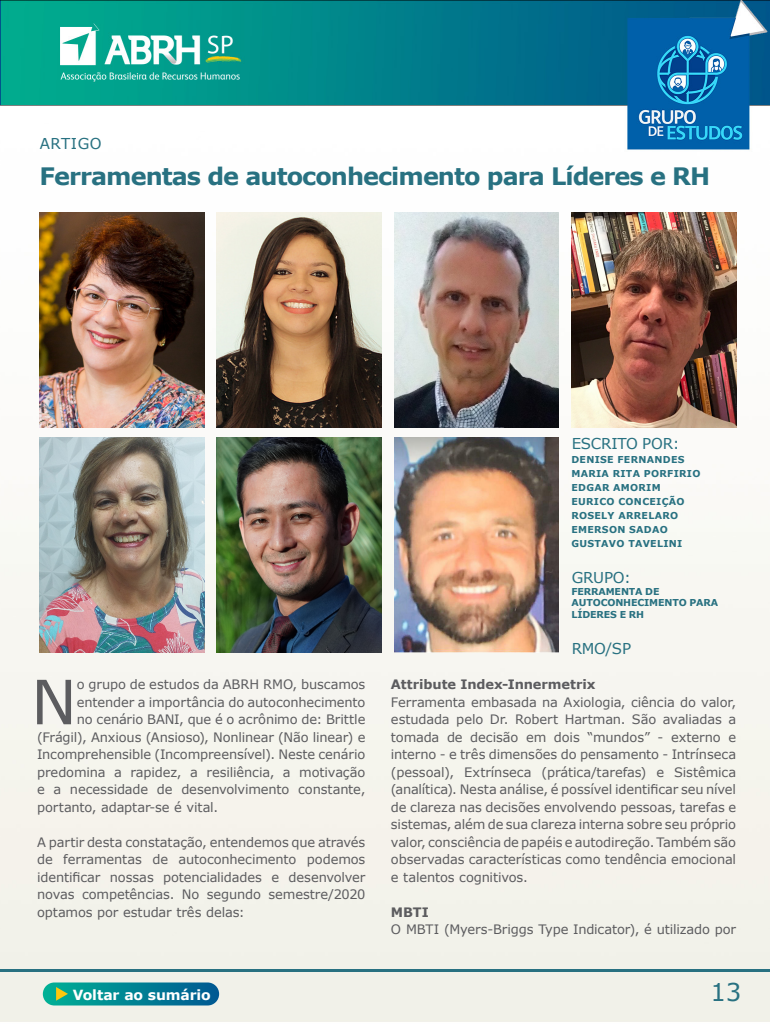
<style>
.page{position:relative;width:770px;height:1024px;background:#fff}
.page>*{position:absolute;margin:0;border:0;box-sizing:border-box;transform-origin:0 0}
.t1{font:61.15px "Verdana";color:#5c5c5f}
.t2{font:24.5px "Verdana";color:#287181}
.t3{font:700 24px "Verdana";letter-spacing:-.04em;color:#287181}
.t4{font:15px "Verdana";letter-spacing:-.015em;color:#287181}
.t5{font:700 14px "Verdana";letter-spacing:-.01em;color:#fff}
.t6{font:13px/17.5px "Verdana";letter-spacing:-.01em;color:#5c5c5f;text-align:justify}
.t7{font:700 13px "Verdana";letter-spacing:-.01em;color:#5c5c5f}
.t8{font:700 9.5px "Verdana";letter-spacing:.03em;color:#287181}
.t9{font:700 9.5px/11.4px "Verdana";letter-spacing:-.015em;color:#287181}
</style>
<div class="page">
<img style="left:0;top:0;width:770px;height:1022px">
<hr style="left:0;top:969px;width:770px;height:2px;background:#287181">
<div style="left:43px;top:982px;width:176px;height:24px;background:linear-gradient(to right,#02b196,#005992);border-radius:12px"></div>
<svg style="left:56px;top:987px;width:12px;height:14px"></svg>
<img style="left:40px;top:213px;width:164px;height:214px">
<img style="left:217px;top:213px;width:164px;height:214px">
<img style="left:394px;top:213px;width:165px;height:214px">
<img style="left:571px;top:213px;width:165px;height:214px">
<img style="left:40px;top:438px;width:164px;height:214px">
<img style="left:217px;top:438px;width:164px;height:214px">
<img style="left:394px;top:438px;width:165px;height:214px">
<p class="t4" style="left:40px;top:134px;width:63px">ARTIGO</p>
<p class="t3" style="left:40px;top:160px;width:672px">Ferramentas de autoconhecimento para Líderes e RH</p>
<p class="t1" style="left:31px;top:660px;width:47px">N</p>
<p class="t6" style="left:77px;top:676px;width:290px">o grupo de estudos da ABRH RMO, buscamos</p>
<p class="t6" style="left:77px;top:693px;width:290px">entender a importância do autoconhecimento</p>
<p class="t6" style="left:77px;top:711px;width:290px">no cenário BANI, que é o acrônimo de: Brittle</p>
<p class="t6" style="left:37px;top:728px;width:330px">(Frágil), Anxious (Ansioso), Nonlinear (Não linear) e</p>
<p class="t6" style="left:37px;top:746px;width:330px">Incomprehensible (Incompreensível). Neste cenário</p>
<p class="t6" style="left:37px;top:763px;width:330px">predomina a rapidez, a resiliência, a motivação</p>
<p class="t6" style="left:37px;top:781px;width:330px">e a necessidade de desenvolvimento constante,</p>
<p class="t6" style="left:37px;top:798px;width:182px">portanto, adaptar-se é vital.</p>
<p class="t6" style="left:37px;top:833px;width:330px">A partir desta constatação, entendemos que através de ferramentas de autoconhecimento podemos identificar nossas potencialidades e desenvolver novas competências. No segundo semestre/2020 optamos por estudar três delas:</p>
<p class="t4" style="left:571px;top:434px;width:109px">ESCRITO POR:</p>
<p class="t8" style="left:571px;top:453px;width:115px">DENISE FERNANDES</p>
<p class="t8" style="left:571px;top:467px;width:130px">MARIA RITA PORFIRIO</p>
<p class="t8" style="left:571px;top:481px;width:91px">EDGAR AMORIM</p>
<p class="t8" style="left:571px;top:495px;width:115px">EURICO CONCEIÇÃO</p>
<p class="t8" style="left:571px;top:509px;width:108px">ROSELY ARRELARO</p>
<p class="t8" style="left:571px;top:523px;width:98px">EMERSON SADAO</p>
<p class="t8" style="left:571px;top:537px;width:112px">GUSTAVO TAVELINI</p>
<p class="t4" style="left:571px;top:568px;width:61px">GRUPO:</p>
<p class="t9" style="left:571px;top:585px;width:148px">FERRAMENTA DE<br>AUTOCONHECIMENTO PARA<br>LÍDERES E RH</p>
<p class="t4" style="left:571px;top:638px;width:61px">RMO/SP</p>
<p class="t7" style="left:391px;top:675px;width:206px">Attribute Index-Innermetrix</p>
<p class="t6" style="left:391px;top:693px;width:347px">Ferramenta embasada na Axiologia, ciência do valor, estudada pelo Dr. Robert Hartman. São avaliadas a tomada de decisão em dois “mundos” - externo e interno - e três dimensões do pensamento - Intrínseca (pessoal), Extrínseca (prática/tarefas) e Sistêmica (analítica). Nesta análise, é possível identificar seu nível de clareza nas decisões envolvendo pessoas, tarefas e sistemas, além de sua clareza interna sobre seu próprio valor, consciência de papéis e autodireção. Também são observadas características como tendência emocional e talentos cognitivos.</p>
<p class="t7" style="left:391px;top:903px;width:39px">MBTI</p>
<p class="t6" style="left:391px;top:921px;width:347px">O MBTI (Myers-Briggs Type Indicator), é utilizado por</p>
<p class="t5" style="left:73px;top:985px;width:139px">Voltar ao sumário</p>
<p class="t2" style="left:710px;top:975px;width:32px">13</p>
</div>
